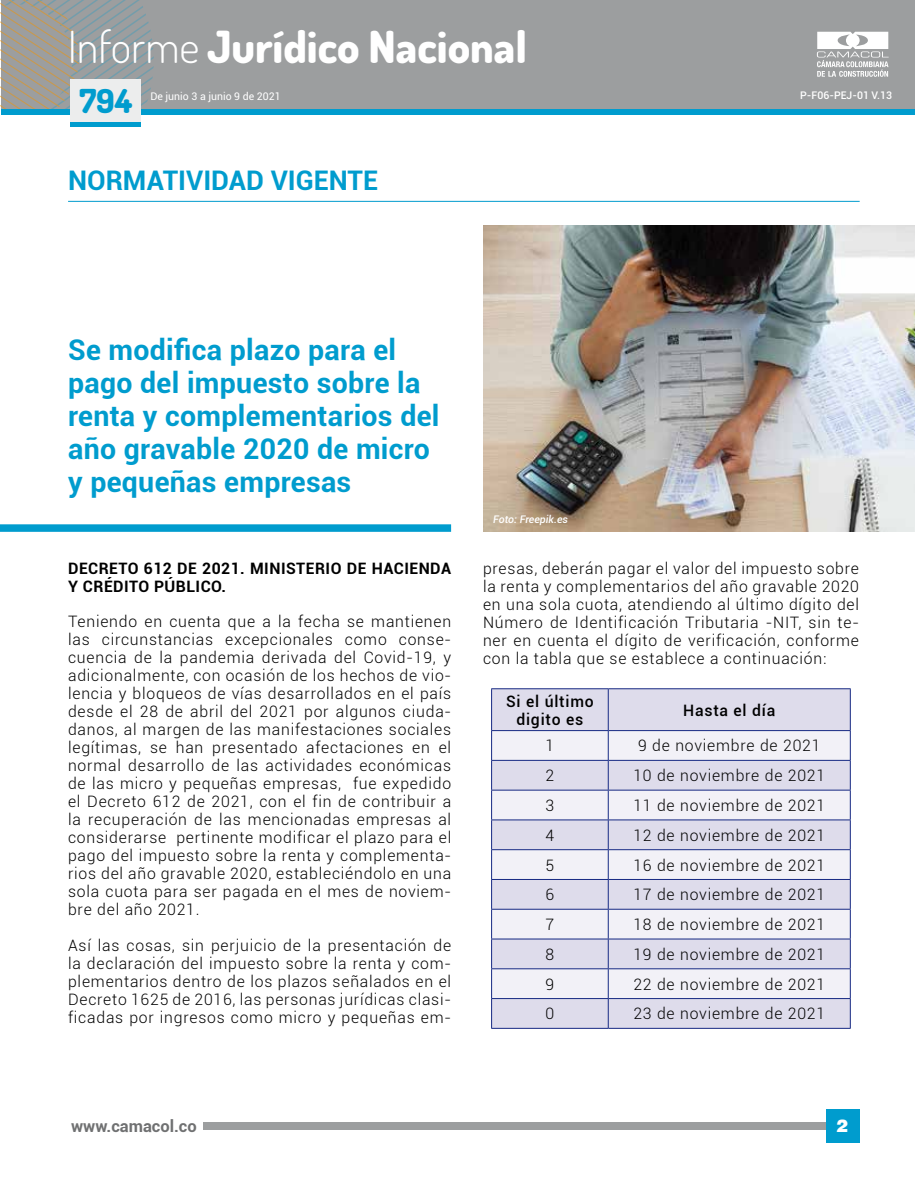
<style>
.page{position:relative;width:915px;height:1191px;background:#fff}
.page>*{position:absolute;margin:0;border:0;box-sizing:border-box;transform-origin:0 0}
.t1{font:800 44.25px "Dosis";color:#fff}
.t2{font:800 33px "Dosis";color:#009cce}
.t3{font:700 28.5px/33px "Roboto";letter-spacing:.01em;color:#009cce}
.t4{font:700 27px "Roboto";color:#009cce}
.t5{font:900 19.5px "Roboto";color:#fff}
.t6{font:900 19.5px "Helvetica";color:#fff}
.t7{font:700 16.5px "Roboto";color:#707172}
.t8{font:300 15.75px/18px "Roboto";letter-spacing:.05em;color:#000;text-align:justify}
.t9{font:700 15.75px/18px "Roboto";letter-spacing:.03em;color:#000}
.t10{font:500 15.75px/18px "Roboto";letter-spacing:.05em;color:#000;text-align:center}
.t11{font:10.5px "Roboto";color:#fff}
.t12{font:500 10.5px "Roboto";color:#fff}
.t13{font:italic 500 10.5px "Roboto";color:#fff}
.s1{font-weight:300}
</style>
<div class="page">
<div style="left:203px;top:1122px;width:655px;height:7px;background:#9c9e9f"></div>
<div style="left:825px;top:1109px;width:33px;height:34px;background:#009cce"></div>
<div style="left:1px;top:0;width:913px;height:108px;background:#9c9e9f"></div>
<div style="left:1px;top:109px;width:913px;height:5px;background:#009cce"></div>
<svg style="left:1px;top:0;width:158px;height:109px"></svg>
<svg style="left:817px;top:32px;width:71px;height:45px"></svg>
<div style="left:70px;top:122px;width:70px;height:5px;background:#009cce"></div>
<div style="left:70px;top:79px;width:70px;height:43px;background:#eceded"></div>
<img style="left:483px;top:225px;width:431px;height:306px">
<div style="left:0;top:524px;width:451px;height:8px;background:#009cce"></div>
<hr style="left:68px;top:201px;width:791px;height:1px;background:#009cce">
<div style="left:492px;top:689px;width:357px;height:339px;background:#dedceb"></div>
<svg style="left:492px;top:731px;width:357px;height:267px;fill:#f2f1f7"></svg>
<hr style="left:491px;top:688px;width:117px;height:1px;background:#162983">
<hr style="left:491px;top:689px;width:1px;height:41px;background:#162983">
<hr style="left:608px;top:688px;width:242px;height:1px;background:#162983">
<hr style="left:607px;top:689px;width:1px;height:41px;background:#162983">
<hr style="left:849px;top:689px;width:1px;height:41px;background:#162983">
<hr style="left:491px;top:730px;width:117px;height:1px;background:#162983">
<hr style="left:608px;top:730px;width:242px;height:1px;background:#162983">
<hr style="left:491px;top:760px;width:117px;height:1px;background:#162983">
<hr style="left:608px;top:760px;width:242px;height:1px;background:#162983">
<hr style="left:491px;top:789px;width:117px;height:1px;background:#162983">
<hr style="left:608px;top:789px;width:242px;height:1px;background:#162983">
<hr style="left:491px;top:819px;width:117px;height:1px;background:#162983">
<hr style="left:608px;top:819px;width:242px;height:1px;background:#162983">
<hr style="left:491px;top:849px;width:117px;height:1px;background:#162983">
<hr style="left:608px;top:849px;width:242px;height:1px;background:#162983">
<hr style="left:491px;top:879px;width:117px;height:1px;background:#162983">
<hr style="left:608px;top:879px;width:242px;height:1px;background:#162983">
<hr style="left:491px;top:909px;width:117px;height:1px;background:#162983">
<hr style="left:608px;top:909px;width:242px;height:1px;background:#162983">
<hr style="left:491px;top:938px;width:117px;height:1px;background:#162983">
<hr style="left:608px;top:938px;width:242px;height:1px;background:#162983">
<hr style="left:491px;top:968px;width:117px;height:1px;background:#162983">
<hr style="left:608px;top:968px;width:242px;height:1px;background:#162983">
<hr style="left:491px;top:998px;width:117px;height:1px;background:#162983">
<svg style="left:491px;top:731px;width:1px;height:297px"></svg>
<hr style="left:608px;top:998px;width:242px;height:1px;background:#162983">
<svg style="left:607px;top:731px;width:1px;height:297px"></svg>
<svg style="left:849px;top:731px;width:1px;height:297px"></svg>
<hr style="left:491px;top:1028px;width:117px;height:1px;background:#162983">
<hr style="left:608px;top:1028px;width:242px;height:1px;background:#162983">
<h1 class="t1" style="left:68px;top:18px;width:460px"><span class="s1">Informe</span> Jurídico Nacional</h1>
<h2 class="t2" style="left:79px;top:80px;width:54px">794</h2>
<p class="t11" style="left:150px;top:89px;width:132px">De junio 3 a junio 9 de 2021</p>
<h3 class="t4" style="left:68px;top:162px;width:309px">Normatividad vigente</h3>
<h3 class="t3" style="left:68px;top:332px;width:373px">Se modifica plazo para el pago del impuesto sobre la renta y complementarios del año gravable 2020 de micro y pequeñas empresas</h3>
<p class="t12" style="left:800px;top:87px;width:93px">P-F06-PEJ-01 V.13</p>
<p class="t9" style="left:68px;top:559px;width:384px">Decreto 612 de 2021. Mi nisterio de Hacienda y Crédito Público.</p>
<p class="t8" style="left:68px;top:612px;width:384px">Teniendo en cuenta que a la fecha se mantienen las circunstancias excepcionales como conse&shy;cuencia de la pandemia derivada del Covid-19, y adicionalmente, con ocasión de los hechos de vio&shy;lencia y bloqueos de vías desarrollados en el país desde el 28 de abril del 2021 por algunos ciuda&shy;danos, al margen de las manifestaciones sociales legítimas, se han presentado afectaciones en el normal desarrollo de las actividades económicas de las micro y pequeñas empresas, fue expedido el Decreto 612 de 2021, con el fin de contribuir a la recuperación de las mencionadas empresas al considerarse pertinente modificar el plazo para el pago del impuesto sobre la renta y complementa&shy;rios del año gravable 2020, estableciéndolo en una sola cuota para ser pagada en el mes de noviem&shy;bre del año 2021.</p>
<p class="t8" style="left:68px;top:936px;width:384px">Así las cosas, sin perjuicio de la presentación de la declaración del impuesto sobre la renta y com&shy;plementarios dentro de los plazos señalados en el Decreto 1625 de 2016, las personas jurídicas clasi&shy;ficadas por ingresos como micro y pequeñas em-</p>
<p class="t13" style="left:493px;top:512px;width:76px">Foto: Freepik.es</p>
<p class="t8" style="left:483px;top:559px;width:377px">presas, deberán pagar el valor del impuesto sobre la renta y complementarios del año gravable 2020 en una sola cuota, atendiendo al último dígito del Número de Identificación Tributaria -NIT, sin te&shy;ner en cuenta el dígito de verificación, conforme con la tabla que se establece a continuación:</p>
<p class="t10" style="left:506px;top:691px;width:89px">Si el último digito es</p>
<p class="t10" style="left:683px;top:700px;width:94px">Hasta el día</p>
<p class="t8" style="left:545px;top:736px;width:10px">1</p>
<p class="t8" style="left:638px;top:736px;width:184px">9 de noviembre de 2021</p>
<p class="t8" style="left:545px;top:766px;width:10px">2</p>
<p class="t8" style="left:633px;top:766px;width:193px">10 de noviembre de 2021</p>
<p class="t8" style="left:545px;top:796px;width:10px">3</p>
<p class="t8" style="left:633px;top:796px;width:193px">11 de noviembre de 2021</p>
<p class="t8" style="left:545px;top:825px;width:10px">4</p>
<p class="t8" style="left:633px;top:825px;width:193px">12 de noviembre de 2021</p>
<p class="t8" style="left:545px;top:855px;width:10px">5</p>
<p class="t8" style="left:633px;top:855px;width:193px">16 de noviembre de 2021</p>
<p class="t8" style="left:545px;top:885px;width:10px">6</p>
<p class="t8" style="left:633px;top:885px;width:193px">17 de noviembre de 2021</p>
<p class="t8" style="left:545px;top:915px;width:10px">7</p>
<p class="t8" style="left:633px;top:915px;width:193px">18 de noviembre de 2021</p>
<p class="t8" style="left:545px;top:944px;width:10px">8</p>
<p class="t8" style="left:633px;top:944px;width:193px">19 de noviembre de 2021</p>
<p class="t8" style="left:545px;top:974px;width:10px">9</p>
<p class="t8" style="left:633px;top:974px;width:193px">22 de noviembre de 2021</p>
<p class="t8" style="left:545px;top:1004px;width:10px">0</p>
<p class="t8" style="left:633px;top:1004px;width:193px">23 de noviembre de 2021</p>
<p class="t7" style="left:71px;top:1114px;width:127px">www.camacol.co</p>
<p class="t5" style="left:836px;top:1114px;width:13px">1</p>
<p class="t6" style="left:836px;top:1118px;width:13px">2</p>
</div>
